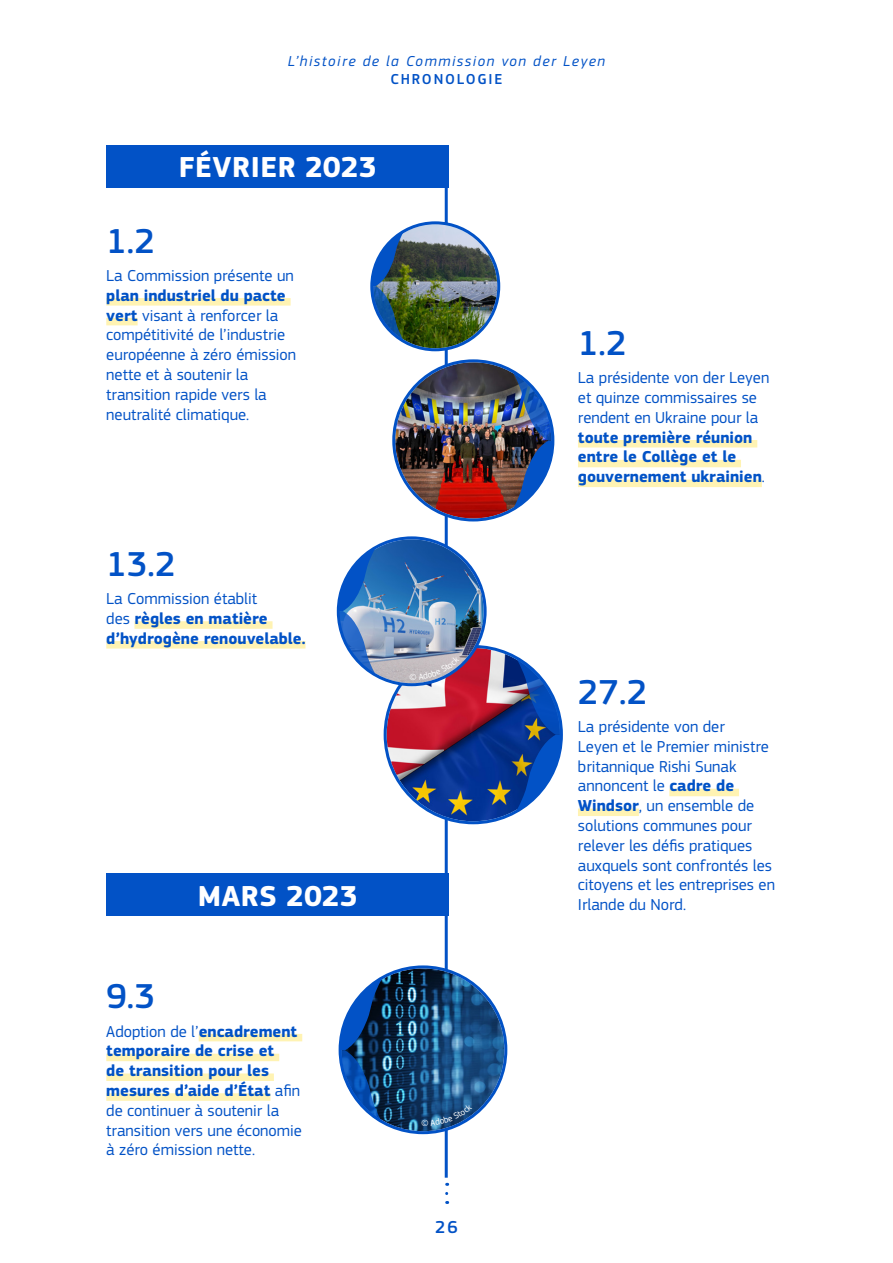
<style>
.page{position:relative;width:893px;height:1263px;background:#fff}
.page>*{position:absolute;margin:0;border:0;box-sizing:border-box;transform-origin:0 0}
.Body_text_blue{font:500 36px "EC Square Sans Pro";color:#0252c6}
.Month_title_blue__h3{font:700 30px "EC Square Sans Pro";letter-spacing:.02em;color:#fff}
.t1{font:500 18px "EC Square Sans Pro";color:#0252c6}
.Body_text_blue-2{font:16.5px/19.8px "EC Square Sans Pro";color:#0252c6}
.Body_text_blue-3{font:700 16.5px/19.8px "EC Square Sans Pro";color:#0252c6}
.t2{font:italic 15px "EC Square Sans Pro";letter-spacing:.1em;color:#0252c6}
.t3{font:500 15px "EC Square Sans Pro";letter-spacing:.12em;color:#0252c6}
.s1{font-weight:700}
.s2{font-weight:400}
</style>
<div class="page">
<hr style="left:445px;top:152px;width:3px;height:1026px;background:#0252c6">
<img style="left:373px;top:224px;width:124px;height:124px;border-radius:62px">
<div style="left:370px;top:221px;width:130px;height:130px;border:3px solid #0252c6;border-radius:50%"></div>
<svg style="left:371px;top:231px;width:33px;height:111px"></svg>
<img style="left:342px;top:968px;width:162px;height:163px;border-radius:81px">
<svg style="left:339px;top:977px;width:44px;height:146px"></svg>
<img style="left:395px;top:362px;width:156px;height:156px;border-radius:78px">
<img style="left:511px;top:370px;width:42px;height:141px">
<img style="left:387px;top:648px;width:173px;height:173px;border-radius:87px">
<svg style="left:515px;top:656px;width:47px;height:157px"></svg>
<img style="left:340px;top:539px;width:144px;height:144px;border-radius:72px">
<svg style="left:338px;top:547px;width:38px;height:129px"></svg>
<svg style="left:445px;top:1193px;width:3px;height:11px"></svg>
<div style="left:106px;top:145px;width:343px;height:43px;background:#0252c6"></div>
<div style="left:106px;top:298px;width:185px;height:8px;background:#fff3b3"></div>
<div style="left:106px;top:318px;width:32px;height:7px;background:#fff3b3"></div>
<div style="left:578px;top:440px;width:179px;height:7px;background:#fff3b3"></div>
<div style="left:578px;top:460px;width:163px;height:7px;background:#fff3b3"></div>
<div style="left:578px;top:480px;width:184px;height:7px;background:#fff3b3"></div>
<div style="left:134px;top:621px;width:139px;height:8px;background:#fff3b3"></div>
<div style="left:106px;top:641px;width:199px;height:7px;background:#fff3b3"></div>
<div style="left:669px;top:789px;width:70px;height:7px;background:#fff3b3"></div>
<div style="left:578px;top:808px;width:61px;height:8px;background:#fff3b3"></div>
<div style="left:106px;top:873px;width:343px;height:43px;background:#0252c6"></div>
<div style="left:199px;top:1034px;width:103px;height:7px;background:#fff3b3"></div>
<div style="left:106px;top:1054px;width:173px;height:7px;background:#fff3b3"></div>
<div style="left:106px;top:1073px;width:168px;height:8px;background:#fff3b3"></div>
<div style="left:106px;top:1093px;width:164px;height:8px;background:#fff3b3"></div>
<svg style="left:410px;top:656px;width:50px;height:24px"></svg>
<svg style="left:422px;top:1103px;width:50px;height:23px"></svg>
<p class="t2" style="left:288px;top:53px;width:319px">L’histoire de la Commission von der Leyen</p>
<p class="t3" style="left:390px;top:71px;width:113px">CHRONOLOGIE</p>
<h2 class="Month_title_blue__h3" style="left:179px;top:149px;width:199px">FÉVRIER 2023</h2>
<p class="Body_text_blue" style="left:106px;top:220px;width:50px">1.2</p>
<p class="Body_text_blue-2" style="left:106px;top:266px;width:191px">La Commission présente un <span class="s1">plan industriel du pacte vert</span> visant à renforcer la compétitivité de l’industrie européenne à zéro émission nette et à soutenir la transition rapide vers la neutralité climatique.</p>
<p class="Body_text_blue" style="left:106px;top:543px;width:71px">13.2</p>
<p class="Body_text_blue-3" style="left:106px;top:589px;width:201px"><span class="s2">La Commission établit<br>des</span> règles en matière d’hydrogène renouvelable.</p>
<h2 class="Month_title_blue__h3" style="left:198px;top:878px;width:161px">MARS 2023</h2>
<p class="Body_text_blue" style="left:106px;top:975px;width:50px">9.3</p>
<p class="Body_text_blue-2" style="left:106px;top:1021px;width:197px">Adoption de l’<span class="s1">encadrement temporaire de crise et<br>de transition pour les mesures d’aide d’État</span> afin de continuer à soutenir la transition vers une économie à zéro émission nette.</p>
<p class="t1" style="left:435px;top:1216px;width:24px">26</p>
<p class="Body_text_blue" style="left:578px;top:322px;width:50px">1.2</p>
<p class="Body_text_blue-2" style="left:578px;top:368px;width:193px">La présidente von der Leyen et quinze commissaires se rendent en Ukraine pour la <span class="s1">toute première réunion entre le Collège et le gouvernement ukrainien</span>.</p>
<p class="Body_text_blue" style="left:578px;top:671px;width:71px">27.2</p>
<p class="Body_text_blue-2" style="left:578px;top:717px;width:199px">La présidente von der<br>Leyen et le Premier ministre britannique Rishi Sunak annoncent le <span class="s1">cadre de<br>Windsor</span>, un ensemble de solutions communes pour relever les défis pratiques auxquels sont confrontés les citoyens et les entreprises en</p>
<p class="Body_text_blue-2" style="left:578px;top:895px;width:110px">Irlande du Nord.</p>
</div>
